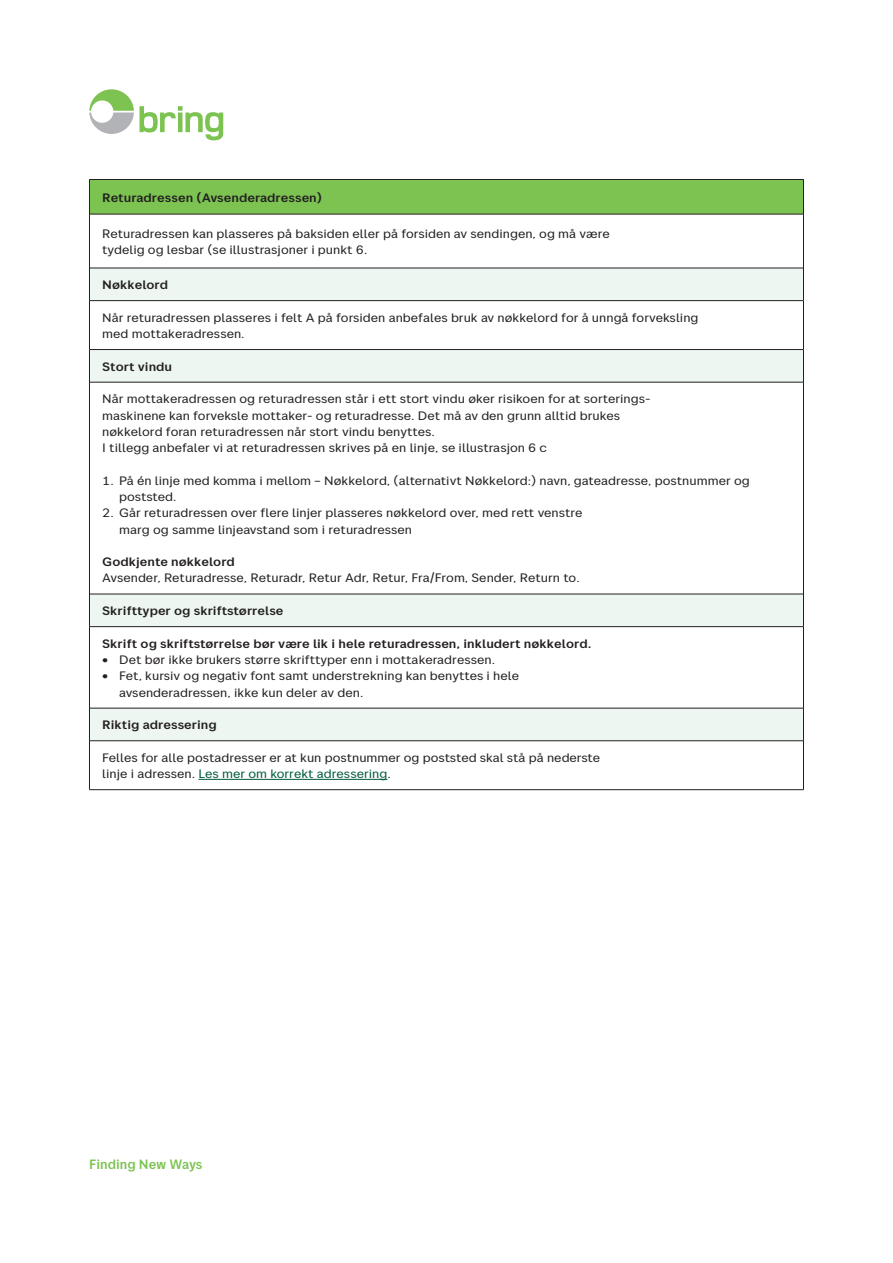
<style>
.page{position:relative;width:893px;height:1263px;background:#fff}
.page>*{position:absolute;margin:0;border:0;box-sizing:border-box;transform-origin:0 0}
.t1{font:500 13.5px "Posten Sans";color:#7cc352}
.t2{font:12.15px/16.4px "Posten Sans";color:#231f20;scale:1.1 1}
.t3{font:500 12.15px "Posten Sans";color:#231f20;scale:1.1 1}
.s1{color:#005b39}
</style>
<div class="page">
<div style="left:89px;top:179px;width:714px;height:35px;background:#7cc352"></div>
<svg style="left:90px;top:269px;width:713px;height:471px"></svg>
<hr style="left:89px;top:179px;width:715px;height:1px;background:#231f20">
<hr style="left:90px;top:214px;width:713px;height:1px;background:#231f20">
<hr style="left:90px;top:268px;width:713px;height:1px;background:#231f20">
<hr style="left:90px;top:300px;width:713px;height:1px;background:#231f20">
<hr style="left:90px;top:349px;width:713px;height:1px;background:#231f20">
<hr style="left:90px;top:382px;width:713px;height:1px;background:#231f20">
<hr style="left:90px;top:594px;width:713px;height:1px;background:#231f20">
<hr style="left:90px;top:626px;width:713px;height:1px;background:#231f20">
<hr style="left:90px;top:708px;width:713px;height:1px;background:#231f20">
<hr style="left:90px;top:740px;width:713px;height:1px;background:#231f20">
<hr style="left:89px;top:789px;width:715px;height:1px;background:#231f20">
<hr style="left:89px;top:180px;width:1px;height:34px;background:#231f20">
<hr style="left:803px;top:180px;width:1px;height:34px;background:#231f20">
<hr style="left:89px;top:214px;width:1px;height:54px;background:#231f20">
<hr style="left:803px;top:214px;width:1px;height:54px;background:#231f20">
<hr style="left:89px;top:268px;width:1px;height:33px;background:#231f20">
<hr style="left:803px;top:268px;width:1px;height:33px;background:#231f20">
<hr style="left:89px;top:301px;width:1px;height:49px;background:#231f20">
<hr style="left:803px;top:301px;width:1px;height:49px;background:#231f20">
<hr style="left:89px;top:350px;width:1px;height:32px;background:#231f20">
<hr style="left:803px;top:350px;width:1px;height:32px;background:#231f20">
<hr style="left:89px;top:382px;width:1px;height:212px;background:#231f20">
<hr style="left:803px;top:382px;width:1px;height:212px;background:#231f20">
<hr style="left:89px;top:594px;width:1px;height:33px;background:#231f20">
<hr style="left:803px;top:594px;width:1px;height:33px;background:#231f20">
<hr style="left:89px;top:627px;width:1px;height:81px;background:#231f20">
<hr style="left:803px;top:627px;width:1px;height:81px;background:#231f20">
<hr style="left:89px;top:708px;width:1px;height:33px;background:#231f20">
<hr style="left:803px;top:708px;width:1px;height:33px;background:#231f20">
<hr style="left:89px;top:741px;width:1px;height:48px;background:#231f20">
<hr style="left:803px;top:741px;width:1px;height:48px;background:#231f20">
<hr style="left:198px;top:779px;width:189px;height:1px;background:#005b39">
<svg style="left:140px;top:106px;width:83px;height:34px"></svg>
<svg style="left:89px;top:89px;width:45px;height:45px"></svg>
<p class="t3" style="left:102px;top:190px;width:201px">Returadressen (Avsenderadressen)</p>
<p class="t2" style="left:102px;top:225px;width:463px">Returadressen kan plasseres på baksiden eller på forsiden av sendingen, og må være tydelig og lesbar (se illustrasjoner i punkt 6.</p>
<p class="t3" style="left:102px;top:277px;width:61px">Nøkkelord</p>
<p class="t2" style="left:102px;top:309px;width:544px">Når returadressen plasseres i felt A på forsiden anbefales bruk av nøkkelord for å unngå forveksling</p>
<p class="t2" style="left:102px;top:325px;width:131px">med mottakeradressen.</p>
<p class="t3" style="left:102px;top:359px;width:65px">Stort vindu</p>
<p class="t2" style="left:102px;top:391px;width:500px">Når mottakeradressen og returadressen står i ett stort vindu øker risikoen for at sorterings-</p>
<p class="t2" style="left:102px;top:407px;width:472px">maskinene kan forveksle mottaker- og returadresse. Det må av den grunn alltid brukes</p>
<p class="t2" style="left:102px;top:423px;width:304px">nøkkelord foran returadressen når stort vindu benyttes.</p>
<p class="t2" style="left:102px;top:439px;width:406px">I tillegg anbefaler vi at returadressen skrives på en linje, se illustrasjon 6 c</p>
<p class="t2" style="left:119px;top:472px;width:575px;text-indent:-17px">1. På én linje med komma i mellom – Nøkkelord, (alternativt Nøkkelord:) navn, gateadresse, postnummer og poststed.</p>
<p class="t2" style="left:119px;top:505px;width:423px;text-indent:-17px">2. Går returadressen over flere linjer plasseres nøkkelord over, med rett venstre marg og samme linjeavstand som i returadressen</p>
<p class="t3" style="left:102px;top:555px;width:122px">Godkjente nøkkelord</p>
<p class="t2" style="left:102px;top:570px;width:436px">Avsender, Returadresse, Returadr, Retur Adr, Retur, Fra/From, Sender, Return to.</p>
<p class="t3" style="left:102px;top:603px;width:166px">Skrifttyper og skriftstørrelse</p>
<p class="t3" style="left:102px;top:636px;width:446px">Skrift og skriftstørrelse bør være lik i hele returadressen, inkludert nøkkelord.</p>
<p class="t2" style="left:102px;top:651px;width:359px">• Det bør ikke brukers større skrifttyper enn i mottakeradressen.</p>
<p class="t2" style="left:119px;top:668px;width:365px;text-indent:-17px">• Fet, kursiv og negativ font samt understrekning kan benyttes i hele avsenderadressen, ikke kun deler av den.</p>
<p class="t3" style="left:102px;top:718px;width:106px">Riktig adressering</p>
<p class="t2" style="left:102px;top:749px;width:454px">Felles for alle postadresser er at kun postnummer og poststed skal stå på nederste linje i adressen. <span class="s1">Les mer om korrekt adressering</span>.</p>
<p class="t1" style="left:89px;top:1156px;width:115px">Finding New Ways</p>
</div>
